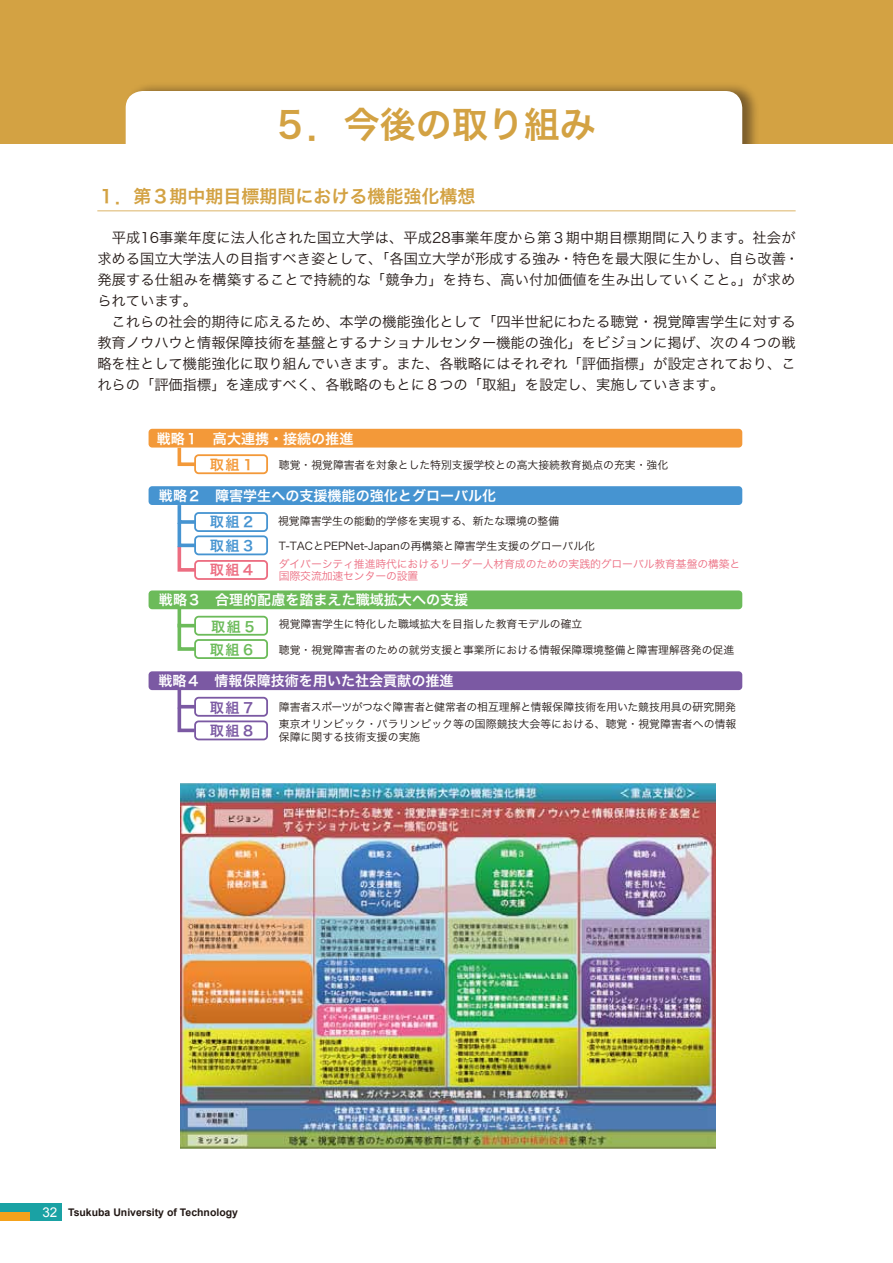
<style>
.page{position:relative;width:893px;height:1263px;background:#fff}
.page>*{position:absolute;margin:0;border:0;box-sizing:border-box;transform-origin:0 0}
.t1{font:36px "Hira Kaku Pro W6";color:#d3a243}
.t2{font:18px "Hira Kaku Pro W6";color:#d3a243}
.t3{font:14.25px/21px "Hira Kaku Pro W3";color:#221815}
.t4{font:14.1px "Hira Kaku Pro W6";color:#fff}
.t5{font:14.1px "Hira Kaku Pro W6";letter-spacing:.12em;color:#4694d1}
.t6{font:14.1px/23px "Hira Kaku Pro W6";letter-spacing:.12em;color:#6cbb5a}
.t7{font:14.1px/23.1px "Hira Kaku Pro W6";letter-spacing:.12em;color:#7b59a3}
.t8{font:14.1px "Hira Kaku Pro W6";color:#f39939}
.t9{font:14.1px "Hira Kaku Pro W6";color:#ec6d81}
.t10{font:10.8px/17.5px "Hira Kaku Pro W3";color:#221815}
.t11{font:10.8px/12.8px "Hira Kaku Pro W3";letter-spacing:-.01em;color:#ec6d81}
.t12{font:700 10.5px "Arial";color:#221815}
.s1{font-weight:400;font-size:13.5px;color:#fff}
</style>
<div class="page">
<div style="left:0;top:0;width:893px;height:145px;background:#d3a243"></div>
<div style="left:125px;top:82px;width:635px;height:188px;background:#221815;opacity:.5"></div>
<div style="left:126px;top:91px;width:616px;height:54px;background:#fff"></div>
<div style="left:0;top:145px;width:893px;height:157px;background:#fff"></div>
<hr style="left:97px;top:210px;width:699px;height:1px;background:#deb971">
<div style="left:194px;top:697px;width:74px;height:20px;border:2px solid #7b59a3;border-radius:4px"></div>
<div style="left:194px;top:720px;width:74px;height:20px;border:2px solid #7b59a3;border-radius:4px"></div>
<div style="left:194px;top:454px;width:74px;height:20px;border:2px solid #f39939;border-radius:4px"></div>
<div style="left:149px;top:429px;width:593px;height:18px;background:#f39939;border-radius:4px"></div>
<div style="left:149px;top:590px;width:593px;height:19px;background:#6cbb5a;border-radius:4px"></div>
<div style="left:149px;top:671px;width:593px;height:19px;background:#7b59a3;border-radius:4px"></div>
<svg style="left:176px;top:447px;width:23px;height:21px"></svg>
<div style="left:194px;top:512px;width:74px;height:20px;border:2px solid #4694d1;border-radius:4px"></div>
<div style="left:194px;top:535px;width:74px;height:20px;border:2px solid #4694d1;border-radius:4px"></div>
<div style="left:194px;top:560px;width:74px;height:20px;border:2px solid #ec6d81;border-radius:4px"></div>
<svg style="left:177px;top:505px;width:22px;height:68px"></svg>
<svg style="left:176px;top:609px;width:23px;height:42px"></svg>
<svg style="left:176px;top:690px;width:23px;height:44px"></svg>
<div style="left:194px;top:616px;width:74px;height:20px;border:2px solid #6cbb5a;border-radius:4px"></div>
<div style="left:194px;top:639px;width:74px;height:20px;border:2px solid #6cbb5a;border-radius:4px"></div>
<div style="left:149px;top:486px;width:593px;height:19px;background:#4694d1;border-radius:4px"></div>
<img style="left:180px;top:783px;width:535px;height:365px">
<div style="left:0;top:1203px;width:62px;height:17px;background:#1aa2a4"></div>
<div style="left:0;top:1212px;width:30px;height:8px;background:#f5a21b"></div>
<h1 class="t1" style="left:272px;top:92px;width:325px">５．今後の取り組み</h1>
<p class="t2" style="left:97px;top:180px;width:380px">１．第３期中期目標期間における機能強化構想</p>
<p class="t3" style="left:97px;top:226px;width:703px">　平成16事業年度に法人化された国立大学は、平成28事業年度から第３期中期目標期間に入ります。社会が求める国立大学法人の目指すべき姿として、「各国立大学が形成する強み・特色を最大限に生かし、自ら改善・発展する仕組みを構築することで持続的な「競争力」を持ち、高い付加価値を生み出していくこと。」が求められています。<br>　これらの社会的期待に応えるため、本学の機能強化として「四半世紀にわたる聴覚・視覚障害学生に対する教育ノウハウと情報保障技術を基盤とするナショナルセンター機能の強化」をビジョンに掲げ、次の４つの戦略を柱として機能強化に取り組んでいきます。また、各戦略にはそれぞれ「評価指標」が設定されており、これらの「評価指標」を達成すべく、各戦略のもとに８つの「取組」を設定し、実施していきます。</p>
<p class="t4" style="left:157px;top:426px;width:198px">戦略１　高大連携・接続の推進</p>
<p class="t8" style="left:210px;top:452px;width:47px">取組１</p>
<p class="t10" style="left:279px;top:455px;width:391px">聴覚・視覚障害者を対象とした特別支援学校との高大接続教育拠点の充実・強化</p>
<p class="t4" style="left:159px;top:483px;width:339px">戦略２　障害学生への支援機能の強化とグローバル化</p>
<p class="t5" style="left:210px;top:509px;width:47px">取組２</p>
<p class="t10" style="left:278px;top:512px;width:283px">視覚障害学生の能動的学修を実現する、新たな環境の整備</p>
<p class="t5" style="left:210px;top:533px;width:47px">取組３</p>
<p class="t10" style="left:279px;top:537px;width:318px">T-TACとPEPNet-Japanの再構築と障害学生支援のグローバル化</p>
<p class="t11" style="left:279px;top:556px;width:463px">ダイバーシティ推進時代におけるリーダー人材育成のための実践的グローバル教育基盤の構築と国際交流加速センターの設置</p>
<p class="t9" style="left:210px;top:557px;width:47px">取組４</p>
<p class="t4" style="left:159px;top:587px;width:311px">戦略３　合理的配慮を踏まえた職域拡大への支援</p>
<p class="t6" style="left:210px;top:614px;width:48px">取組５取組６</p>
<p class="t10" style="left:279px;top:615px;width:305px">視覚障害学生に特化した職域拡大を目指した教育モデルの確立</p>
<p class="t10" style="left:279px;top:640px;width:457px">聴覚・視覚障害者のための就労支援と事業所における情報保障環境整備と障害理解啓発の促進</p>
<p class="t4" style="left:158px;top:668px;width:297px">戦略４　情報保障技術を用いた社会貢献の推進</p>
<p class="t7" style="left:210px;top:695px;width:47px">取組７取組８</p>
<p class="t10" style="left:279px;top:697px;width:459px">障害者スポーツがつなぐ障害者と健常者の相互理解と情報保障技術を用いた競技用具の研究開発東京オリンピック・パラリンピック等の国際競技大会等における、聴覚・視覚障害者への情報</p>
<p class="t10" style="left:279px;top:727px;width:143px">保障に関する技術支援の実施</p>
<p class="t12" style="left:42px;top:1205px;width:197px"><span class="s1">32</span> Tsukuba University of Technology</p>
</div>
